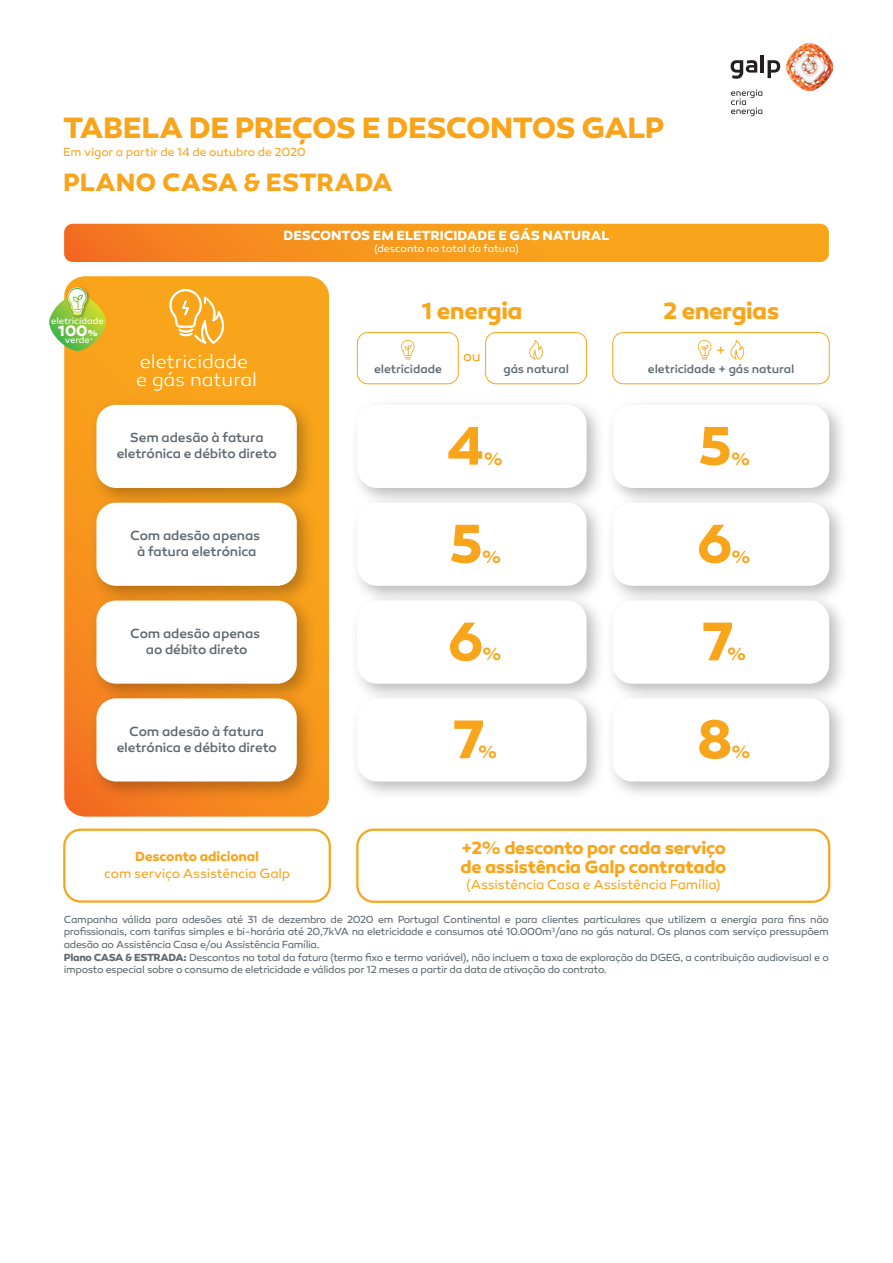
<style>
.page{position:relative;width:893px;height:1263px;background:#fff}
.page>*{position:absolute;margin:0;border:0;box-sizing:border-box;transform-origin:0 0}
.t1{font:700 55.5px "Canaro";color:#f9a51b}
.t2{font:700 30px "Canaro";letter-spacing:-.02em;color:#f9a51b}
.t3{font:700 25.5px "Canaro";letter-spacing:.005em;color:#f9a51b}
.t4{font:700 24px "Canaro";letter-spacing:-.02em;color:#f9a51b}
.t5{font:300 19.35px/18.3px "Canaro";letter-spacing:-.005em;color:#fff}
.t6{font:700 18px/18.6px "Canaro";letter-spacing:-.02em;color:#f9a51b}
.t7{font:700 15.45px "Canaro";color:#fff}
.t8{font:14.55px "Canaro";color:#f9a51b}
.t9{font:500 13.5px/16.2px "Canaro";letter-spacing:-.01em;color:#5f696f;text-align:center}
.t10{font:13.5px "Canaro";letter-spacing:-.015em;color:#f9a51b}
.t11{font:700 13.5px "Canaro";color:#fff}
.t12{font:700 13.5px "Canaro";letter-spacing:-.01em;color:#f9a51b}
.t13{font:500 12px "Canaro";letter-spacing:-.01em;color:#5f696f}
.t14{font:12px "Canaro";letter-spacing:-.01em;color:#f9a51b}
.t15{font:10.5px/12.6px "Canaro";letter-spacing:-.03em;color:#5f696f}
.t16{font:10.5px "Canaro";letter-spacing:-.005em;color:#fff}
.t17{font:9.3px "Canaro";letter-spacing:-.005em;color:#fff}
.s1{font-weight:900;font-size:8.85px}
.s2{font-weight:700}
</style>
<div class="page">
<svg style="left:731px;top:89px;width:31px;height:27px"></svg>
<svg style="left:731px;top:60px;width:26px;height:19px"></svg>
<hr style="left:761px;top:55px;width:3px;height:18px;background:#231f20">
<svg style="left:768px;top:60px;width:12px;height:18px"></svg>
<img style="left:785px;top:43px;width:49px;height:49px">
<svg style="left:64px;top:224px;width:765px;height:38px;background:#f7961d"></svg>
<div style="left:356px;top:828px;width:474px;height:75px;border:2px solid #f9a51b;border-radius:16px"></div>
<div style="left:63px;top:828px;width:268px;height:75px;border:2px solid #f9a51b;border-radius:16px"></div>
<img style="left:601px;top:404px;width:241px;height:87px">
<div style="left:613px;top:405px;width:216px;height:83px;background:#fff;border-radius:20px"></div>
<img style="left:612px;top:491px;width:230px;height:97px">
<div style="left:613px;top:503px;width:216px;height:83px;background:#fff;border-radius:20px"></div>
<img style="left:612px;top:588px;width:230px;height:98px">
<div style="left:613px;top:600px;width:216px;height:84px;background:#fff;border-radius:20px"></div>
<img style="left:612px;top:686px;width:230px;height:108px">
<div style="left:613px;top:698px;width:216px;height:83px;background:#fff;border-radius:20px"></div>
<div style="left:357px;top:503px;width:230px;height:83px;background:#fff;border-radius:20px"></div>
<div style="left:357px;top:698px;width:230px;height:83px;background:#fff;border-radius:20px"></div>
<svg style="left:64px;top:276px;width:265px;height:541px;background:#f89d1f"></svg>
<div style="left:357px;top:332px;width:102px;height:52px;border:1px solid #f9a51b;border-radius:10px"></div>
<svg style="left:401px;top:340px;width:14px;height:20px"></svg>
<div style="left:485px;top:332px;width:102px;height:52px;border:1px solid #f9a51b;border-radius:10px"></div>
<svg style="left:529px;top:340px;width:14px;height:20px"></svg>
<div style="left:612px;top:332px;width:218px;height:52px;border:1px solid #f9a51b;border-radius:10px"></div>
<svg style="left:698px;top:340px;width:13px;height:20px"></svg>
<svg style="left:730px;top:340px;width:14px;height:20px"></svg>
<svg style="left:49px;top:294px;width:57px;height:57px;background:#8fc546"></svg>
<img style="left:66px;top:285px;width:25px;height:35px">
<svg style="left:67px;top:287px;width:20px;height:28px"></svg>
<img style="left:84px;top:393px;width:237px;height:98px">
<div style="left:96px;top:405px;width:201px;height:83px;background:#fff;border-radius:20px"></div>
<img style="left:84px;top:491px;width:237px;height:97px">
<div style="left:96px;top:503px;width:201px;height:83px;background:#fff;border-radius:20px"></div>
<img style="left:84px;top:588px;width:237px;height:98px">
<div style="left:96px;top:600px;width:201px;height:84px;background:#fff;border-radius:20px"></div>
<img style="left:84px;top:686px;width:237px;height:120px">
<div style="left:96px;top:698px;width:201px;height:83px;background:#fff;border-radius:20px"></div>
<svg style="left:169px;top:289px;width:55px;height:55px;background:#fab74b"></svg>
<h2 class="t2" style="left:63px;top:109px;width:602px">TABELA DE PREÇOS E DESCONTOS GALP</h2>
<p class="t14" style="left:63px;top:145px;width:244px">Em vigor a partir de 14 de outubro de 2020</p>
<h3 class="t3" style="left:63px;top:167px;width:331px">PLANO CASA &amp; ESTRADA</h3>
<p class="t11" style="left:283px;top:227px;width:328px">DESCONTOS EM ELETRICIDADE E GÁS NATURAL</p>
<p class="t16" style="left:374px;top:242px;width:146px">(desconto no total da fatura)</p>
<p class="t17" style="left:51px;top:315px;width:54px">eletricidade</p>
<h3 class="t7" style="left:58px;top:321px;width:41px">100<span class="s1">%</span></h3>
<p class="t17" style="left:65px;top:335px;width:26px">verde</p>
<h3 class="t5" style="left:136px;top:352px;width:123px">eletricidade e gás natural</h3>
<p class="t9" style="left:117px;top:429px;width:162px">Sem adesão à fatura eletrónica e débito direto</p>
<p class="t9" style="left:130px;top:527px;width:132px">Com adesão apenas à fatura eletrónica</p>
<p class="t9" style="left:130px;top:625px;width:132px">Com adesão apenas ao débito direto</p>
<p class="t9" style="left:117px;top:723px;width:162px">Com adesão à fatura eletrónica e débito direto</p>
<p class="t12" style="left:135px;top:848px;width:125px">Desconto adicional</p>
<p class="t10" style="left:104px;top:865px;width:187px">com serviço Assistência Galp</p>
<h3 class="t4" style="left:422px;top:296px;width:102px">1 energia</h3>
<h3 class="t4" style="left:663px;top:296px;width:118px">2 energias</h3>
<p class="t13" style="left:374px;top:362px;width:69px">eletricidade</p>
<p class="t13" style="left:503px;top:362px;width:67px">gás natural</p>
<h3 class="t8" style="left:716px;top:342px;width:12px">+</h3>
<h3 class="t8" style="left:463px;top:348px;width:19px">ou</h3>
<p class="t13" style="left:648px;top:362px;width:148px">eletricidade + gás natural</p>
<h1 class="t1" style="left:447px;top:411px;width:39px">4</h1>
<h3 class="t6" style="left:484px;top:449px;width:21px">%</h3>
<h1 class="t1" style="left:698px;top:411px;width:36px">5</h1>
<h3 class="t6" style="left:731px;top:449px;width:21px">%</h3>
<h1 class="t1" style="left:449px;top:509px;width:36px">5</h1>
<h3 class="t6" style="left:482px;top:547px;width:21px">%</h3>
<h1 class="t1" style="left:697px;top:509px;width:37px">6</h1>
<h3 class="t6" style="left:731px;top:547px;width:21px">%</h3>
<h1 class="t1" style="left:448px;top:607px;width:37px">6</h1>
<h3 class="t6" style="left:482px;top:645px;width:21px">%</h3>
<h1 class="t1" style="left:702px;top:607px;width:33px">7</h1>
<h3 class="t6" style="left:727px;top:645px;width:21px">%</h3>
<h1 class="t1" style="left:452px;top:705px;width:33px">7</h1>
<h3 class="t6" style="left:478px;top:743px;width:21px">%</h3>
<h1 class="t1" style="left:697px;top:705px;width:36px">8</h1>
<h3 class="t6" style="left:731px;top:743px;width:21px">%</h3>
<h3 class="t6" style="left:461px;top:838px;width:267px">+2% desconto por cada serviço de assistência Galp contratado</h3>
<p class="t10" style="left:467px;top:876px;width:255px">(Assistência Casa e Assistência Família)</p>
<p class="t15" style="left:64px;top:913px;width:767px">Campanha válida para adesões até 31 de dezembro de 2020 em Portugal Continental e para clientes particulares que utilizem a energia para fins não profissionais, com tarifas simples e bi-horária até 20,7kVA na eletricidade e consumos até 10.000m<sup>3</sup>/ano no gás natural. Os planos com serviço pressupõem adesão ao Assistência Casa e/ou Assistência Família.<br><span class="s2">Plano CASA &amp; ESTRADA:</span> Descontos no total da fatura (termo fixo e termo variável), não incluem a taxa de exploração da DGEG, a contribuição audiovisual e o imposto especial sobre o consumo de eletricidade e válidos por 12 meses a partir da data de ativação do contrato.</p>
</div>
